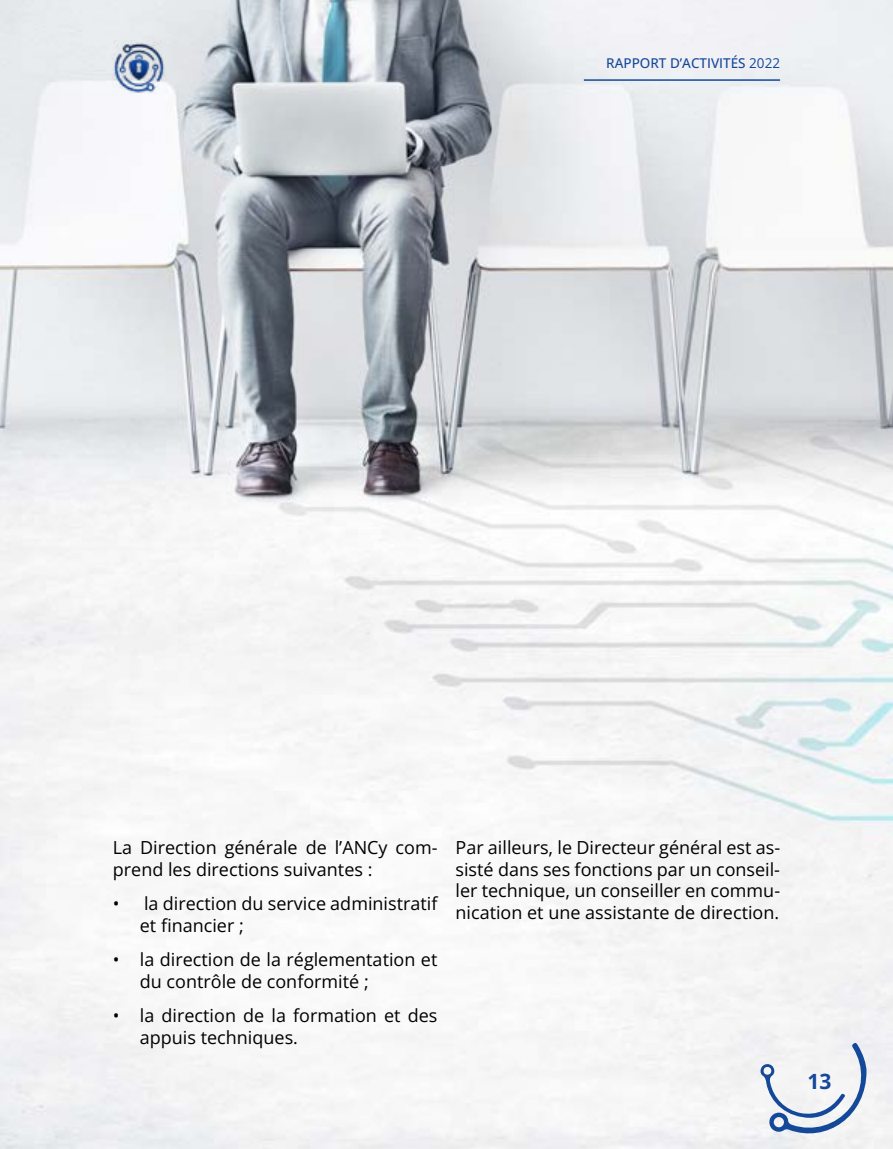
<style>
.page{position:relative;width:893px;height:1149px;background:#fff}
.page>*{position:absolute;margin:0;border:0;box-sizing:border-box;transform-origin:0 0}
.t1{font:700 21px "Open Sans";color:#14499a}
.t2{font:18px/21.6px "Open Sans";color:#000}
.t3{font:500 13.5px "Open Sans";color:#14499a}
.s1{font-weight:400}
</style>
<div class="page">
<img style="left:0;top:0;width:893px;height:1148px">
<img style="left:113px;top:41px;width:52px;height:52px">
<hr style="left:584px;top:79px;width:196px;height:2px;background:#14499a">
<svg style="left:760px;top:1041px;width:107px;height:102px"></svg>
<p class="t3" style="left:606px;top:54px;width:175px">RAPPORT D’ACTIVITÉS <span class="s1">2022</span></p>
<p class="t2" style="left:113px;top:835px;width:326px">La Direction générale de l’ANCy com&shy;prend les directions suivantes :</p>
<p class="t2" style="left:140px;top:891px;width:299px;text-indent:-27px">• la direction du service administratif et financier ;</p>
<p class="t2" style="left:140px;top:947px;width:299px;text-indent:-27px">• la direction de la réglementation et du contrôle de conformité ;</p>
<p class="t2" style="left:140px;top:1003px;width:299px;text-indent:-27px">• la direction de la formation et des appuis techniques.</p>
<p class="t2" style="left:455px;top:835px;width:326px;text-align:justify">Par ailleurs, le Directeur général est as&shy;sisté dans ses fonctions par un conseil&shy;ler technique, un conseiller en commu&shy;nication et une assistante de direction.</p>
<p class="t1" style="left:807px;top:1066px;width:26px">13</p>
</div>
